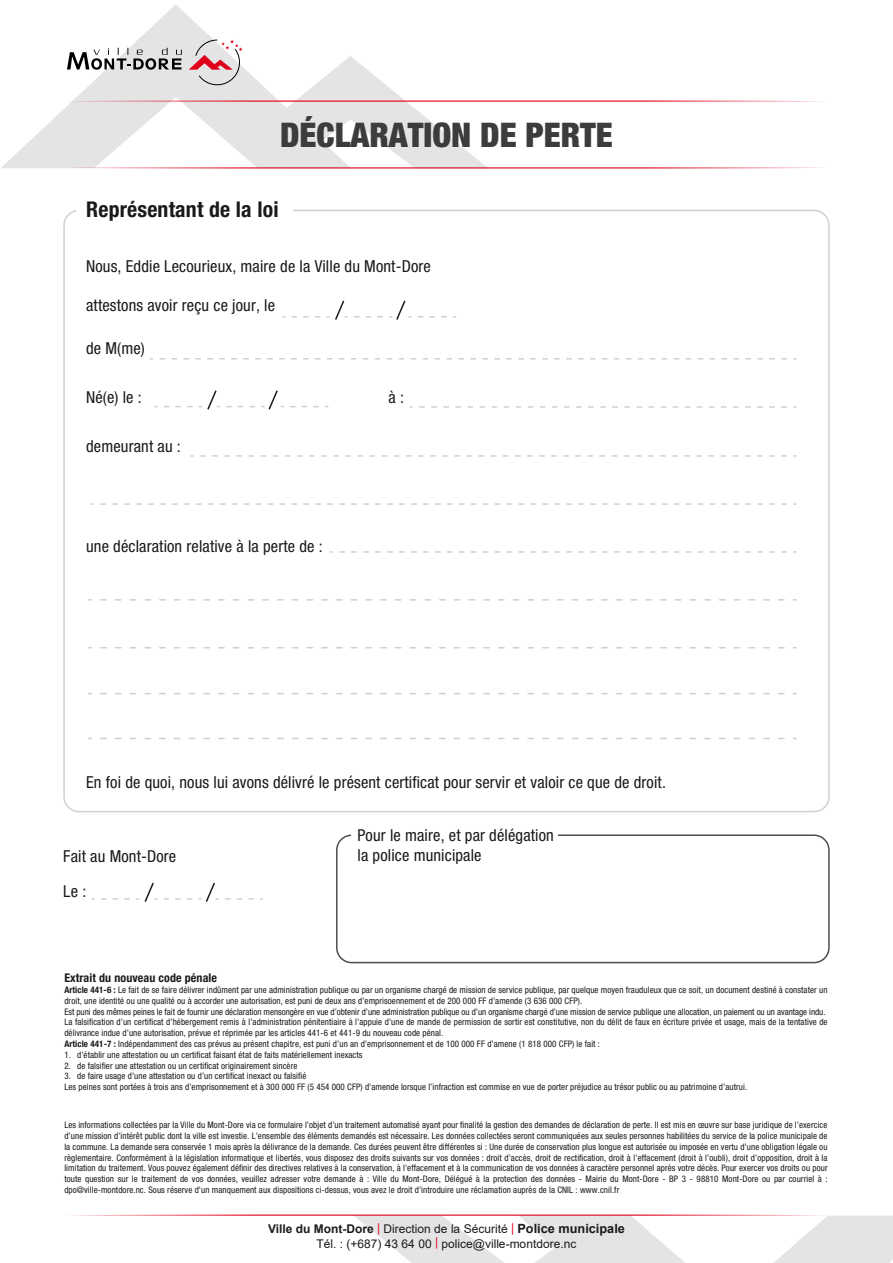
<style>
.page{position:relative;width:893px;height:1263px;background:#fff}
.page>*{position:absolute;margin:0;border:0;box-sizing:border-box;transform-origin:0 0}
.t1{font:900 condensed 34.05px "Helvetica Neue LT Std";color:#3c3c3b}
.t2{font:700 condensed 21.75px "Helvetica Neue LT Std";letter-spacing:.01em;color:#1a1a1a}
.t3{font:condensed 16.5px/34.8px "Helvetica Neue LT Std";letter-spacing:.01em;color:#1a1a1a}
.t4{font:12px/14.4px "Arial";color:#1a1a1a;text-align:center}
.t5{font:700 condensed 12px "Helvetica Neue LT Std";letter-spacing:.01em;color:#1a1a1a}
.t6{font:condensed 9px/10.8px "Helvetica Neue LT Std";letter-spacing:.01em;color:#1a1a1a}
.s1{font-weight:700}
.s2{color:#e1001a}
.s3{font-weight:700;font-size:12.75px}
</style>
<div class="page">
<svg style="left:1px;top:5px;width:485px;height:163px"></svg>
<svg style="left:189px;top:39px;width:54px;height:50px"></svg>
<svg style="left:67px;top:48px;width:115px;height:22px"></svg>
<svg style="left:64px;top:167px;width:758px;height:2px"></svg>
<svg style="left:64px;top:100px;width:758px;height:2px"></svg>
<svg style="left:160px;top:358px;width:636px;height:2px"></svg>
<svg style="left:225px;top:898px;width:38px;height:2px"></svg>
<svg style="left:102px;top:882px;width:55px;height:20px"></svg>
<svg style="left:164px;top:882px;width:54px;height:20px"></svg>
<svg style="left:291px;top:406px;width:37px;height:1px"></svg>
<svg style="left:164px;top:390px;width:56px;height:20px"></svg>
<svg style="left:227px;top:390px;width:56px;height:20px"></svg>
<svg style="left:418px;top:316px;width:38px;height:2px"></svg>
<svg style="left:292px;top:300px;width:55px;height:20px"></svg>
<svg style="left:355px;top:300px;width:56px;height:20px"></svg>
<div style="left:336px;top:834px;width:494px;height:129px;border:2px solid #4d4d4d;border-radius:15px"></div>
<div style="left:351px;top:821px;width:207px;height:28px;background:#fff"></div>
<svg style="left:71px;top:1214px;width:822px;height:49px"></svg>
<svg style="left:201px;top:455px;width:595px;height:2px"></svg>
<svg style="left:420px;top:406px;width:376px;height:2px"></svg>
<svg style="left:101px;top:503px;width:695px;height:2px"></svg>
<svg style="left:340px;top:551px;width:456px;height:2px"></svg>
<svg style="left:101px;top:599px;width:695px;height:2px"></svg>
<svg style="left:101px;top:647px;width:695px;height:1px"></svg>
<svg style="left:101px;top:693px;width:695px;height:1px"></svg>
<svg style="left:101px;top:738px;width:695px;height:1px"></svg>
<h1 class="t1" style="left:280px;top:114px;width:334px">DÉCLARATION DE PERTE</h1>
<h2 class="t2" style="left:86px;top:196px;width:194px">Représentant de la loi</h2>
<h3 class="t3" style="left:86px;top:248px;width:346px">Nous, Eddie Lecourieux, maire de la Ville du Mont-Dore</h3>
<h3 class="t3" style="left:86px;top:288px;width:190px">attestons avoir reçu ce jour, le</h3>
<h3 class="t3" style="left:86px;top:331px;width:60px">de M(me)</h3>
<h3 class="t3" style="left:86px;top:379px;width:57px">Né(e) le :</h3>
<h3 class="t3" style="left:389px;top:379px;width:17px">à :</h3>
<h3 class="t3" style="left:86px;top:428px;width:96px">demeurant au :</h3>
<h3 class="t3" style="left:86px;top:529px;width:238px">une déclaration relative à la perte de :</h3>
<h3 class="t3" style="left:86px;top:765px;width:581px">En foi de quoi, nous lui avons délivré le présent certificat pour servir et valoir ce que de droit.</h3>
<h3 class="t3" style="left:63px;top:839px;width:114px">Fait au Mont-Dore<br>Le :</h3>
<h3 class="t3" style="left:357px;top:825px;width:198px;line-height:19.8px">Pour le maire, et par délégation la police municipale</h3>
<h3 class="t5" style="left:64px;top:971px;width:154px">Extrait du nouveau code pénale</h3>
<p class="t6" style="left:64px;top:984px;width:765px"><span class="s1">Article 441-6 :</span> Le fait de se faire délivrer indûment par une administration publique ou par un organisme chargé de mission de service publique, par quelque moyen frauduleux que ce soit, un document destiné à constater un droit, une identité ou une qualité ou à accorder une autorisation, est puni de deux ans d’emprisoennement et de 200 000 FF d’amende (3 636 000 CFP).<br>Est puni des mêmes peines le fait de fournir une déclaration mensongère en vue d’obtenir d’une administration publique ou d’un organisme chargé d’une mission de service publique une allocation, un paiement ou un avantage indu.<br>La falsification d’un certificat d’hébergement remis à l’administration pénitentiaire à l’appuie d’une de mande de permission de sortir est constitutive, non du délit de faux en écriture privée et usage, mais de la tentative de délivrance indue d’une autorisation, prévue et réprimée par les articles 441-6 et 441-9 du nouveau code pénal.<br><span class="s1">Article 441-7 :</span> Indépendamment des cas prévus au présent chapitre, est puni d’un an d’emprisonnement et de 100 000 FF d’amene (1 818 000 CFP) le fait :</p>
<p class="t6" style="left:64px;top:1049px;width:300px">1. d’établir une attestation ou un certificat faisant état de faits matériellement inexacts</p>
<p class="t6" style="left:64px;top:1060px;width:235px">2. de falsifier une attestation ou un certificat originairement sincère</p>
<p class="t6" style="left:64px;top:1071px;width:684px">3. de faire usage d’une attestation ou d’un certificat inexact ou falsifié<br>Les peines sont portées à trois ans d’emprisonnement et à 300 000 FF (5 454 000 CFP) d’amende lorsque l’infraction est commise en vue de porter préjudice au trésor public ou au patrimoine d’autrui.</p>
<p class="t6" style="left:64px;top:1119px;width:765px;text-align:justify">Les informations collectées par la Ville du Mont-Dore via ce formulaire l’objet d’un traitement automatisé ayant pour finalité la gestion des demandes de déclaration de perte. Il est mis en œuvre sur base juridique de l’exercice d’une mission d’intérêt public dont la ville est investie. L’ensemble des éléments demandés est nécessaire. Les données collectées seront communiquées aux seules personnes habilitées du service de la police municipale de la commune. La demande sera conservée 1 mois après la délivrance de la demande. Ces durées peuvent être différentes si : Une durée de conservation plus longue est autorisée ou imposée en vertu d’une obligation légale ou règlementaire. Conformément à la législation informatique et libertés, vous disposez des droits suivants sur vos données : droit d’accès, droit de rectification, droit à l’effacement (droit à l’oubli), droit d’opposition, droit à la limitation du traitement. Vous pouvez également définir des directives relatives à la conservation, à l'effacement et à la communication de vos données à caractère personnel après votre décès. Pour exercer vos droits ou pour toute question sur le traitement de vos données, veuillez adresser votre demande à : Ville du Mont-Dore, Délégué à la protection des données - Mairie du Mont-Dore - BP 3 - 98810 Mont-Dore ou par courriel à : dpo@ville-montdore.nc. Sous réserve d'un manquement aux dispositions ci-dessus, vous avez le droit d'introduire une réclamation auprès de la CNIL : www.cnil.fr</p>
<h3 class="t4" style="left:268px;top:1221px;width:358px"><span class="s1">Ville du Mont-Dore</span> <span class="s2">|</span> Direction de la Sécurité <span class="s2">|</span> <span class="s3">Police municipale<br></span>Tél. : (+687) 43 64 00 <span class="s2">|</span> police@ville-montdore.nc</h3>
</div>
